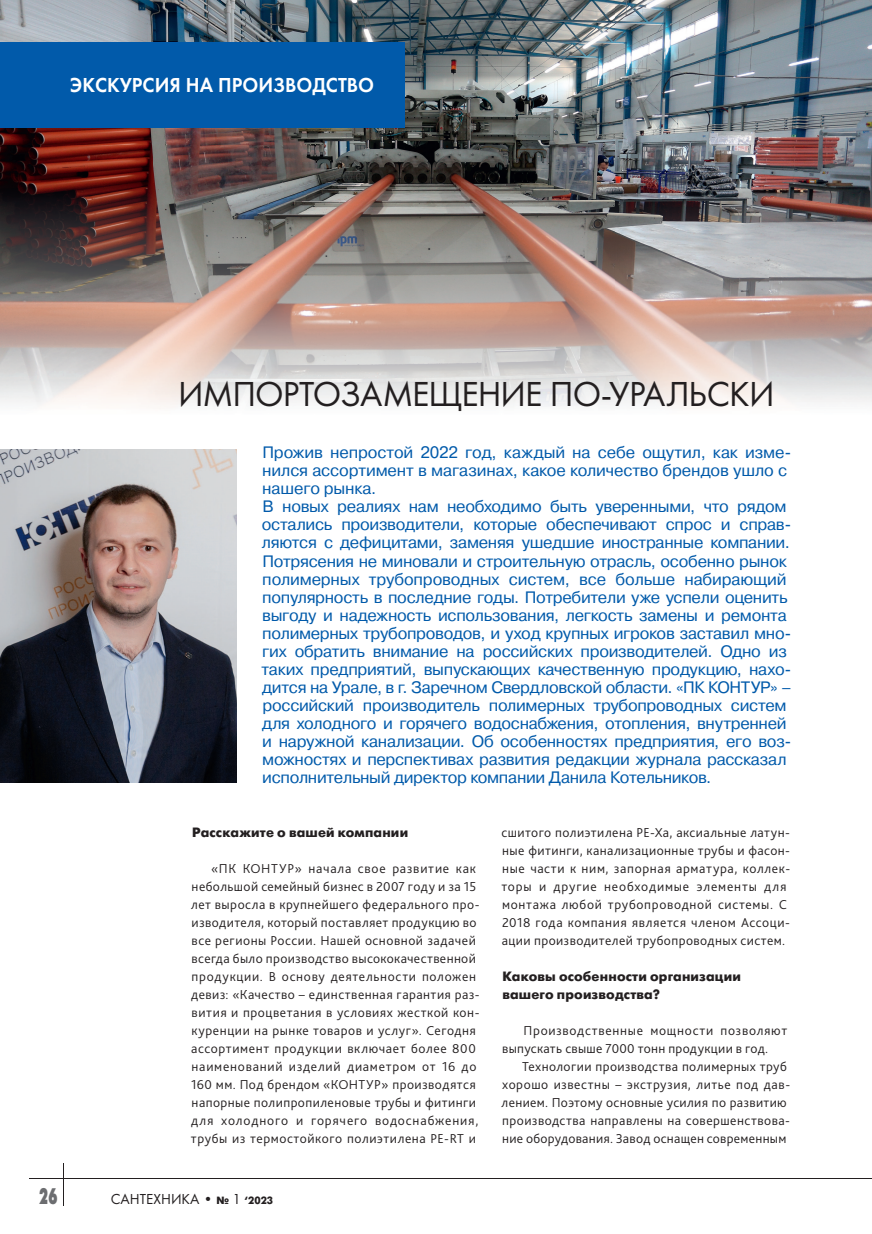
<style>
.page{position:relative;width:872px;height:1234px;background:#fff}
.page>*{position:absolute;margin:0;border:0;box-sizing:border-box;transform-origin:0 0}
.t1{font:36px "Futura";letter-spacing:-.025em;color:#231f20}
.t2{font:22.5px "Futura Futuris XC";color:#6c6d70;scale:.6 1}
.t3{font:21px "Futura Demi";color:#fff;scale:.95 1}
.t4{font:16.5px/18px "Pragmatica";letter-spacing:-.015em;color:#015aaa}
.t5{font:15px "Futura";color:#231f20}
.t6{font:300 13.5px/18px "Bliss Pro";letter-spacing:.035em;color:#231f20}
.t7{font:700 13.5px/18px "Futura Futuris";letter-spacing:.015em;color:#231f20}
.s1{font-family:"Futura Futuris";font-weight:700;font-size:10.5px}
</style>
<div class="page">
<img style="left:0;top:0;width:872px;height:408px">
<hr style="left:29px;top:1177px;width:842px;height:1px;background:#231f20">
<hr style="left:63px;top:1162px;width:1px;height:43px;background:#231f20">
<div style="left:0;top:43px;width:404px;height:85px;background:#015aaa"></div>
<img style="left:0;top:449px;width:237px;height:333px">
<h3 class="t3" style="left:70px;top:72px;width:321px">ЭКСКУРСИЯ НА ПРОИЗВОДСТВО</h3>
<h2 class="t2" style="left:39px;top:1183px;width:32px">26</h2>
<h1 class="t1" style="left:178px;top:372px;width:598px">ИМПОРТОЗАМЕЩЕНИЕ ПО-УРАЛЬСКИ</h1>
<p class="t4" style="left:261px;top:444px;width:531px">Прожив непростой 2022 год, каждый на себе ощутил, как изме&shy;нился ассортимент в магазинах, какое количество брендов ушло с нашего рынка.<br>В новых реалиях нам необходимо быть уверенными, что рядом остались производители, которые обеспечивают спрос и справ&shy;ляются с дефицитами, заменяя ушедшие иностранные компании.<br>Потрясения не миновали и строительную отрасль, особенно рынок полимерных трубопроводных систем, все больше набирающий популярность в последние годы. Потребители уже успели оценить выгоду и надежность использования, легкость замены и ремонта полимерных трубопроводов, и уход крупных игроков заставил мно&shy;гих обратить внимание на российских производителей. Одно из таких предприятий, выпускающих качественную продукцию, нахо&shy;дится на Урале, в г. Заречном Свердловской области. «ПК КОНТУР» – российский производитель полимерных трубопроводных систем для холодного и горячего водоснабжения, отопления, внутренней и наружной канализации. Об особенностях предприятия, его воз&shy;можностях и перспективах развития редакции журнала рассказал исполнительный директор компании Данила Котельников.</p>
<p class="t7" style="left:192px;top:823px;width:217px">Расскажите о вашей компании</p>
<p class="t6" style="left:191px;top:858px;width:290px;text-indent:20px">«ПК КОНТУР» начала свое развитие как небольшой семейный бизнес в 2007 году и за 15 лет выросла в крупнейшего федерального про&shy;изводителя, который поставляет продукцию во все регионы России. Нашей основной задачей всегда было производство высококачественной продукции. В основу деятельности положен девиз: «Качество – единственная гарантия раз&shy;вития и процветания в условиях жесткой кон&shy;куренции на рынке товаров и услуг». Сегодня ассортимент продукции включает более 800 наименований изделий диаметром от 16 до 160 мм. Под брендом «КОНТУР» производятся напорные полипропиленовые трубы и фитинги для холодного и горячего водоснабжения, трубы из термостойкого полиэтилена PE-RT и</p>
<p class="t5" style="left:111px;top:1189px;width:164px">САНТЕХНИКА • <span class="s1">№</span> 1 <span class="s1">‘2023</span></p>
<p class="t6" style="left:501px;top:822px;width:290px">сшитого полиэтилена PE-Xa, аксиальные латун&shy;ные фитинги, канализационные трубы и фасон&shy;ные части к ним, запорная арматура, коллек&shy;торы и другие необходимые элементы для монтажа любой трубопроводной системы. С 2018 года компания является членом Ассоци&shy;ации производителей трубопроводных систем.</p>
<p class="t7" style="left:502px;top:967px;width:240px">Каковы особенности организации вашего производства?</p>
<p class="t6" style="left:502px;top:1020px;width:286px;text-indent:21px">Производственные мощности позволяют выпускать свыше 7000 тонн продукции в год.</p>
<p class="t6" style="left:501px;top:1056px;width:290px;text-indent:21px">Технологии производства полимерных труб хорошо известны – экструзия, литье под дав&shy;лением. Поэтому основные усилия по развитию производства направлены на совершенствова&shy;ние оборудования. Завод оснащен современным</p>
</div>
